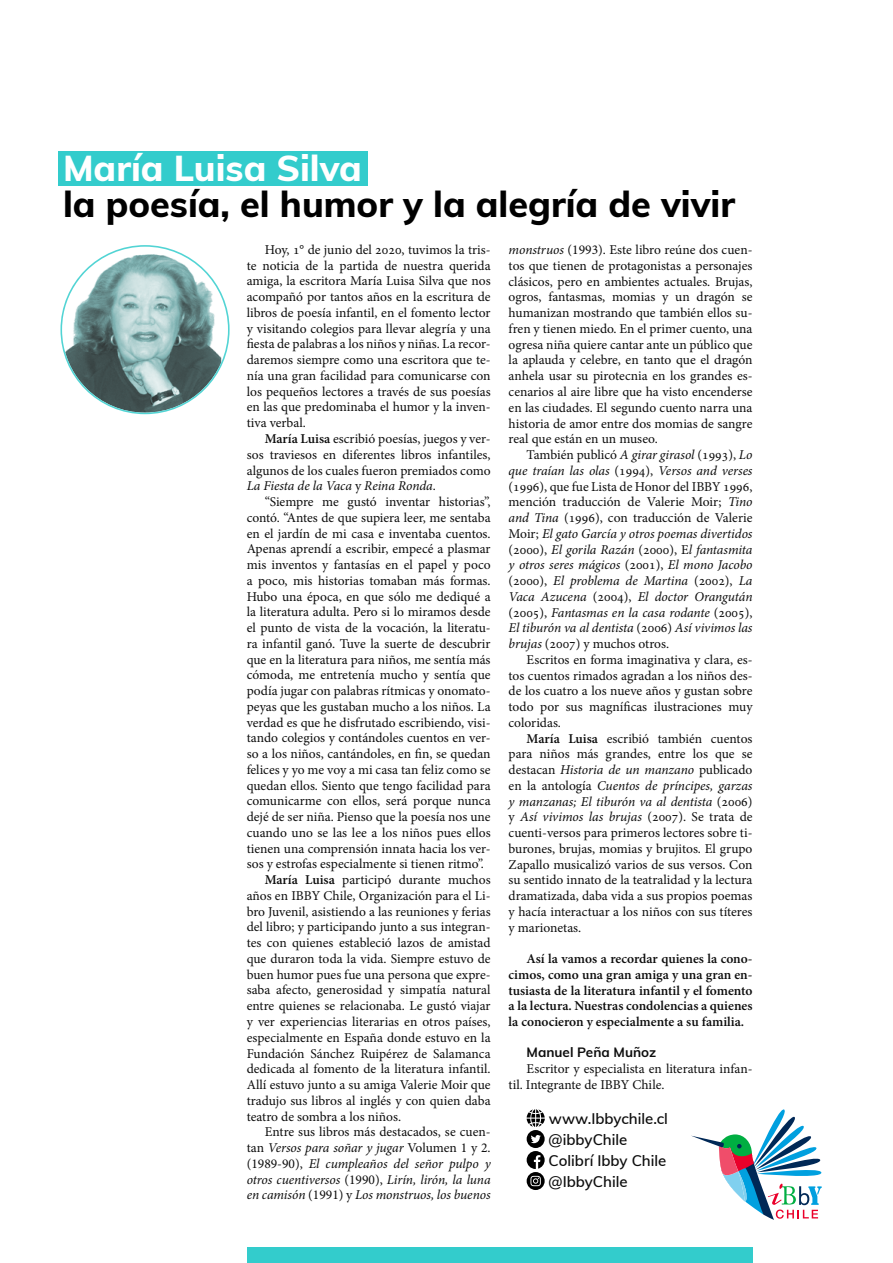
<style>
.page{position:relative;width:893px;height:1263px;background:#fff}
.page>*{position:absolute;margin:0;border:0;box-sizing:border-box;transform-origin:0 0}
.t1{font:800 36px "Muli";color:#000}
.t2{font:800 36px "Muli";color:#fff}
.t3{font:600 15px/21px "Muli";color:#0d0d0d}
.t4{font:13.5px/15.8px "Minion Pro";color:#0d0d0d;text-align:justify}
.t5{font:italic 13.5px/15.8px "Minion Pro";letter-spacing:-.005em;color:#0d0d0d;text-align:justify}
.t6{font:600 13.5px/15.8px "Minion Pro";color:#0d0d0d;text-align:justify}
.t7{font:700 13.5px "Muli";color:#0d0d0d}
.s1{font-weight:600}
.s2{font-style:italic}
.s3{font-style:normal}
</style>
<div class="page">
<svg style="left:60px;top:245px;width:170px;height:169px"></svg>
<svg style="left:527px;top:1109px;width:18px;height:81px"></svg>
<svg style="left:691px;top:1109px;width:131px;height:111px"></svg>
<div style="left:247px;top:1248px;width:505px;height:15px;background:#3cc"></div>
<div style="left:58px;top:151px;width:310px;height:35px;background:#3cc"></div>
<h1 class="t2" style="left:63px;top:142px;width:300px">María Luisa Silva</h1>
<h1 class="t1" style="left:63px;top:178px;width:674px">la poesía, el humor y la alegría de vivir</h1>
<p class="t4" style="left:247px;top:242px;width:245px;text-indent:18px">Hoy, 1° de junio del 2020, tuvimos la tris&shy;te noticia de la partida de nuestra querida amiga, la escritora María Luisa Silva que nos acompañó por tantos años en la escritura de libros de poesía infantil, en el fomento lector y visitando colegios para llevar alegría y una fiesta de palabras a los niños y niñas. La recor&shy;daremos siempre como una escritora que te&shy;nía una gran facilidad para comunicarse con los pequeños lectores a través de sus poesías en las que predominaba el humor y la inven&shy;tiva verbal.</p>
<p class="t4" style="left:247px;top:431px;width:245px;text-indent:18px"><span class="s1">María Luisa</span> escribió poesías, juegos y ver&shy;sos traviesos en diferentes libros infantiles, algunos de los cuales fueron premiados como <span class="s2">La Fiesta de la Vaca</span> y <span class="s2">Reina Ronda</span>.</p>
<p class="t4" style="left:265px;top:494px;width:227px">“Siempre me gustó inventar historias”,</p>
<p class="t4" style="left:247px;top:510px;width:245px">contó. “Antes de que supiera leer, me sentaba</p>
<p class="t4" style="left:247px;top:525px;width:245px">en el jardín de mi casa e inventaba cuentos.</p>
<p class="t4" style="left:247px;top:541px;width:245px">Apenas aprendí a escribir, empecé a plasmar</p>
<p class="t4" style="left:247px;top:557px;width:245px">mis inventos y fantasías en el papel y poco</p>
<p class="t4" style="left:247px;top:573px;width:245px">a poco, mis historias tomaban más formas.</p>
<p class="t4" style="left:247px;top:588px;width:245px">Hubo una época, en que sólo me dediqué a</p>
<p class="t4" style="left:247px;top:604px;width:245px">la literatura adulta. Pero si lo miramos desde</p>
<p class="t4" style="left:247px;top:620px;width:245px">el punto de vista de la vocación, la literatu-</p>
<p class="t4" style="left:247px;top:636px;width:245px">ra infantil ganó. Tuve la suerte de descubrir</p>
<p class="t4" style="left:247px;top:651px;width:245px">que en la literatura para niños, me sentía más</p>
<p class="t4" style="left:247px;top:667px;width:245px">cómoda, me entretenía mucho y sentía que</p>
<p class="t4" style="left:247px;top:683px;width:245px">podía jugar con palabras rítmicas y onomato-</p>
<p class="t4" style="left:247px;top:699px;width:245px">peyas que les gustaban mucho a los niños. La</p>
<p class="t4" style="left:247px;top:714px;width:245px">verdad es que he disfrutado escribiendo, visi-</p>
<p class="t4" style="left:247px;top:730px;width:245px">tando colegios y contándoles cuentos en ver-</p>
<p class="t4" style="left:247px;top:746px;width:245px">so a los niños, cantándoles, en fin, se quedan</p>
<p class="t4" style="left:247px;top:762px;width:245px">felices y yo me voy a mi casa tan feliz como se</p>
<p class="t4" style="left:247px;top:777px;width:245px">quedan ellos. Siento que tengo facilidad para</p>
<p class="t4" style="left:247px;top:793px;width:245px">comunicarme con ellos, será porque nunca</p>
<p class="t4" style="left:247px;top:809px;width:245px">dejé de ser niña. Pienso que la poesía nos une</p>
<p class="t4" style="left:247px;top:825px;width:245px">cuando uno se las lee a los niños pues ellos</p>
<p class="t4" style="left:247px;top:840px;width:245px">tienen una comprensión innata hacia los ver-</p>
<p class="t4" style="left:247px;top:856px;width:239px">sos y estrofas especialmente si tienen ritmo”.</p>
<p class="t4" style="left:265px;top:872px;width:227px"><span class="s1">María Luisa</span> participó durante muchos</p>
<p class="t4" style="left:247px;top:888px;width:245px">años en IBBY Chile, Organización para el Li-</p>
<p class="t4" style="left:247px;top:903px;width:245px">bro Juvenil, asistiendo a las reuniones y ferias</p>
<p class="t4" style="left:247px;top:919px;width:245px">del libro; y participando junto a sus integran-</p>
<p class="t4" style="left:247px;top:935px;width:245px">tes con quienes estableció lazos de amistad</p>
<p class="t4" style="left:247px;top:951px;width:245px">que duraron toda la vida. Siempre estuvo de</p>
<p class="t4" style="left:247px;top:966px;width:245px">buen humor pues fue una persona que expre-</p>
<p class="t4" style="left:247px;top:982px;width:245px">saba afecto, generosidad y simpatía natural</p>
<p class="t4" style="left:247px;top:998px;width:245px">entre quienes se relacionaba. Le gustó viajar</p>
<p class="t4" style="left:247px;top:1014px;width:245px">y ver experiencias literarias en otros países,</p>
<p class="t4" style="left:247px;top:1029px;width:245px">especialmente en España donde estuvo en la</p>
<p class="t4" style="left:247px;top:1045px;width:245px">Fundación Sánchez Ruipérez de Salamanca</p>
<p class="t4" style="left:247px;top:1061px;width:245px">dedicada al fomento de la literatura infantil.</p>
<p class="t4" style="left:247px;top:1077px;width:245px">Allí estuvo junto a su amiga Valerie Moir que</p>
<p class="t4" style="left:247px;top:1093px;width:245px">tradujo sus libros al inglés y con quien daba</p>
<p class="t4" style="left:247px;top:1108px;width:156px">teatro de sombra a los niños.</p>
<p class="t4" style="left:265px;top:1124px;width:227px">Entre sus libros más destacados, se cuen-</p>
<p class="t5" style="left:247px;top:1140px;width:245px"><span class="s3">tan</span> Versos para soñar y jugar <span class="s3">Volumen 1 y 2.</span></p>
<p class="t5" style="left:247px;top:1155px;width:245px"><span class="s3">(1989-90),</span> El cumpleaños del señor pulpo y</p>
<p class="t5" style="left:247px;top:1171px;width:245px">otros cuentiversos <span class="s3">(1990),</span> Lirín, lirón, la luna</p>
<p class="t5" style="left:247px;top:1187px;width:245px">en camisón <span class="s3">(1991) y</span> Los monstruos, los buenos</p>
<p class="t4" style="left:509px;top:242px;width:245px"><span class="s2">monstruos</span> (1993). Este libro reúne dos cuen&shy;tos que tienen de protagonistas a personajes clásicos, pero en ambientes actuales. Brujas, ogros, fantasmas, momias y un dragón se humanizan mostrando que también ellos su&shy;fren y tienen miedo. En el primer cuento, una ogresa niña quiere cantar ante un público que la aplauda y celebre, en tanto que el dragón anhela usar su pirotecnia en los grandes es&shy;cenarios al aire libre que ha visto encenderse en las ciudades. El segundo cuento narra una historia de amor entre dos momias de sangre real que están en un museo.</p>
<p class="t5" style="left:509px;top:447px;width:245px;text-indent:18px"><span class="s3">También publicó</span> A girar girasol <span class="s3">(1993),</span> Lo que traían las olas <span class="s3">(1994),</span> Versos and verses <span class="s3">(1996), que fue Lista de Honor del IBBY 1996, mención traducción de Valerie Moir;</span> Tino and Tina <span class="s3">(1996), con traducción de Valerie Moir;</span> El gato García y otros poemas divertidos <span class="s3">(2000),</span> El gorila Razán <span class="s3">(2000), E</span>l fantasmita y otros seres mágicos <span class="s3">(2001),</span> El mono Jacobo <span class="s3">(2000),</span> El problema de Martina <span class="s3">(2002),</span> La Vaca Azucena <span class="s3">(2004),</span> El doctor Orangután <span class="s3">(2005),</span> Fantasmas en la casa rodante <span class="s3">(2005), </span>El tiburón va al dentista <span class="s3">(2006)</span> Así vivimos las brujas <span class="s3">(2007) y muchos otros.</span></p>
<p class="t4" style="left:509px;top:652px;width:245px;text-indent:18px">Escritos en forma imaginativa y clara, es&shy;tos cuentos rimados agradan a los niños des&shy;de los cuatro a los nueve años y gustan sobre todo por sus magníficas ilustraciones muy coloridas.</p>
<p class="t4" style="left:509px;top:730px;width:245px;text-indent:18px"><span class="s1">María Luisa</span> escribió también cuentos para niños más grandes, entre los que se destacan <span class="s2">Historia de un manzano</span> publicado en la antología <span class="s2">Cuentos de príncipes, garzas y manzanas; El tiburón va al dentista</span> (2006) y <span class="s2">Así vivimos las brujas</span> (2007). Se trata de cuenti-versos para primeros lectores sobre ti&shy;burones, brujas, momias y brujitos. El grupo Zapallo musicalizó varios de sus versos. Con su sentido innato de la teatralidad y la lectura dramatizada, daba vida a sus propios poemas y hacía interactuar a los niños con sus títeres y marionetas.</p>
<p class="t6" style="left:509px;top:951px;width:245px;text-indent:18px">Así la vamos a recordar quienes la cono&shy;cimos, como una gran amiga y una gran en&shy;tusiasta de la literatura infantil y el fomento a la lectura. Nuestras condolencias a quienes la conocieron y especialmente a su familia.</p>
<p class="t7" style="left:527px;top:1042px;width:131px">Manuel Peña Muñoz</p>
<p class="t4" style="left:509px;top:1060px;width:245px;text-indent:18px">Escritor y especialista en literatura infan&shy;til. Integrante de IBBY Chile.</p>
<p class="t3" style="left:549px;top:1107px;width:121px">www.Ibbychile.cl @ibbyChile<br>Colibrí Ibby Chile @IbbyChile</p>
</div>
